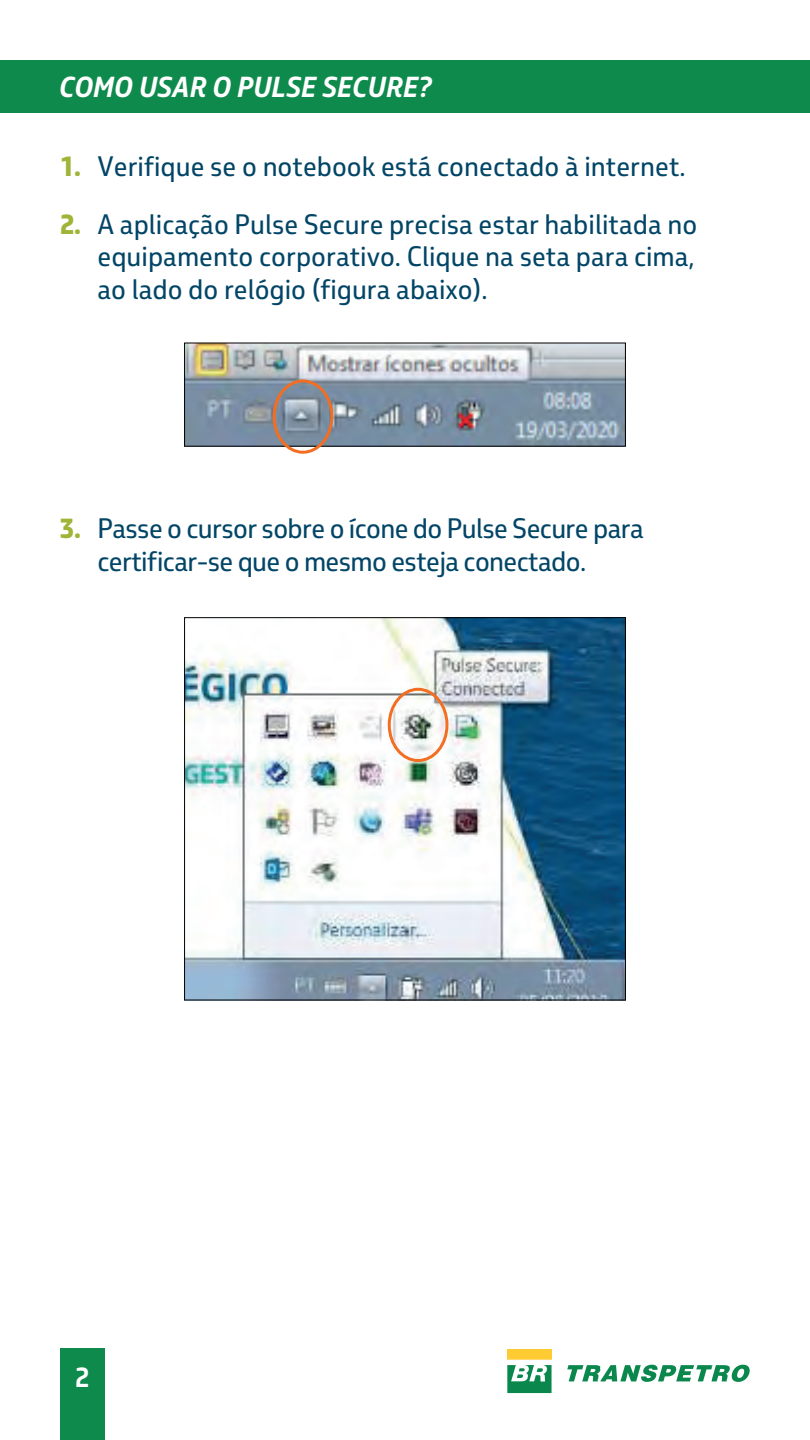
<style>
.page{position:relative;width:810px;height:1440px;background:#fff}
.page>*{position:absolute;margin:0;border:0;box-sizing:border-box;transform-origin:0 0}
.t1{font:italic 700 27.75px "Petrobras Sans";color:#fff}
.t2{font:27px/32.4px "Petrobras Sans";color:#024566;text-align:justify}
.t3{font:27px/32.4px "Petrobras Sans";letter-spacing:-.025em;color:#024566}
.t4{font:700 27px "Petrobras Sans";color:#fff}
.s1{font-weight:800;color:#a0b438}
</style>
<div class="page">
<div style="left:507px;top:1349px;width:45px;height:11px;background:#fecb32"></div>
<svg style="left:507px;top:1364px;width:243px;height:29px"></svg>
<div style="left:60px;top:1348px;width:44px;height:92px;background:#0e8b4c"></div>
<div style="left:0;top:60px;width:810px;height:52px;background:#0e8b4c"></div>
<img style="left:186px;top:345px;width:438px;height:100px">
<div style="left:184px;top:343px;width:442px;height:104px;border:1px solid #000001"></div>
<div style="left:273px;top:379px;width:60px;height:75px;border:3px solid #f36e22;border-radius:50%"></div>
<img style="left:186px;top:619px;width:438px;height:379px">
<div style="left:388px;top:688px;width:60px;height:74px;border:3px solid #f36e22;border-radius:50%"></div>
<p class="t1" style="left:59px;top:69px;width:374px">COMO USAR O PULSE SECURE?</p>
<p class="t2" style="left:60px;top:150px;width:627px"><span class="s1">1.</span> Verifique se o notebook está conectado à internet.</p>
<p class="t2" style="left:98px;top:208px;width:601px;text-indent:-38px"><span class="s1">2.</span> A aplicação Pulse Secure precisa estar habilitada no equipamento corporativo. Clique na seta para cima, ao lado do relógio (figura abaixo).</p>
<p class="t3" style="left:98px;top:512px;width:548px;text-indent:-38px"><span class="s1">3.</span> Passe o cursor sobre o ícone do Pulse Secure para certificar-se que o mesmo esteja conectado.</p>
<p class="t4" style="left:75px;top:1359px;width:16px">2</p>
</div>
